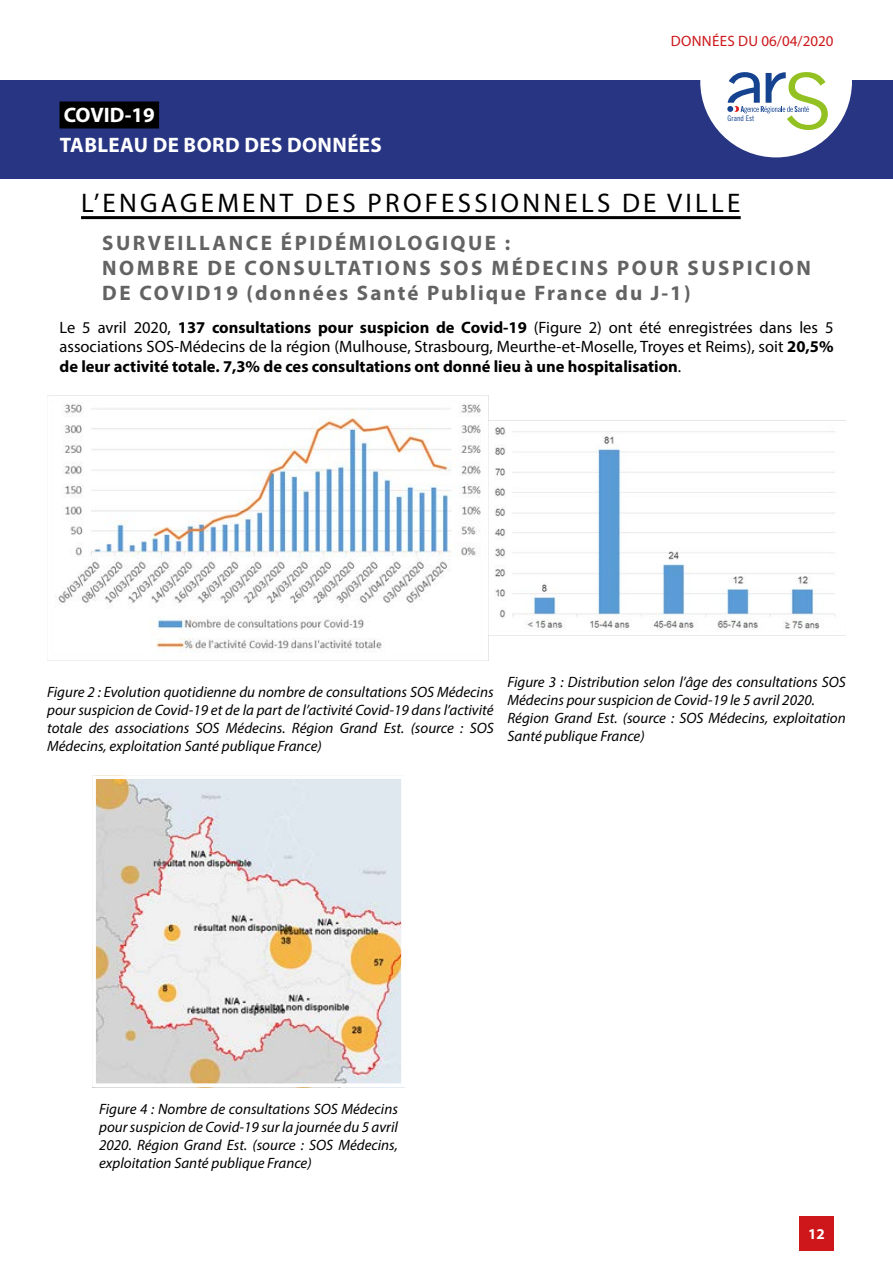
<style>
.page{position:relative;width:893px;height:1263px;background:#fff}
.page>*{position:absolute;margin:0;border:0;box-sizing:border-box;transform-origin:0 0}
.t1{font:27px "Myriad Pro";letter-spacing:.12em;color:#000}
.t2{font:700 21px/25.2px "Myriad Pro";letter-spacing:.12em;color:#646363}
.t3{font:700 21px/29.4px "Myriad Pro";letter-spacing:.02em;color:#fff}
.t4{font:16.5px/19.8px "Myriad Pro";color:#000;text-align:justify}
.t5{font:italic 15px/18px "Myriad Pro";color:#000;text-align:justify}
.t6{font:15px "Myriad Pro";letter-spacing:.02em;color:#cd171a}
.t7{font:700 15px "Myriad Pro";color:#fff}
.t8{font:7.8px "Trade Gothic LT Std Cn 18";color:#154390}
.s1{font-weight:700}
</style>
<div class="page">
<div style="left:0;top:80px;width:893px;height:99px;background:#283583"></div>
<div style="left:60px;top:101px;width:99px;height:27px;background:#000"></div>
<div style="left:700px;top:6px;width:152px;height:151px;background:#fff;border-radius:50%"></div>
<svg style="left:727px;top:72px;width:101px;height:58px"></svg>
<div style="left:799px;top:1216px;width:34px;height:34px;background:#cd171a"></div>
<img style="left:58px;top:402px;width:423px;height:251px">
<div style="left:47px;top:395px;width:441px;height:266px;border:4px solid #fff"></div>
<img style="left:494px;top:427px;width:341px;height:203px">
<img style="left:97px;top:780px;width:303px;height:302px">
<div style="left:92px;top:775px;width:313px;height:312px;border:4px solid #fff"></div>
<hr style="left:81px;top:216px;width:660px;height:3px;background:#000">
<p class="t6" style="left:671px;top:31px;width:164px">DONNÉES DU 06/04/2020</p>
<h2 class="t3" style="left:60px;top:100px;width:324px">COVID-19<br>TABLEAU DE BORD DES DONNÉES</h2>
<p class="t8" style="left:728px;top:114px;width:28px">Grand Est</p>
<h1 class="t1" style="left:81px;top:186px;width:661px">L’ENGAGEMENT DES PROFESSIONNELS DE VILLE</h1>
<h2 class="t2" style="left:102px;top:229px;width:710px">SURVEILLANCE ÉPIDÉMIOLOGIQUE :<br>NOMBRE DE CONSULTATIONS SOS MÉDECINS POUR SUSPICION<br>DE COVID19 (données Santé Publique France du J-1)</h2>
<p class="t4" style="left:60px;top:317px;width:775px">Le 5 avril 2020, <span class="s1">137 consultations pour suspicion de Covid-19</span> (Figure 2) ont été enregistrées dans les 5 associations SOS-Médecins de la région (Mulhouse, Strasbourg, Meurthe-et-Moselle, Troyes et Reims), soit <span class="s1">20,5% de leur activité totale. 7,3% de ces consultations ont donné lieu à une hospitalisation</span>.</p>
<p class="t5" style="left:47px;top:682px;width:448px">Figure 2 : Evolution quotidienne du nombre de consultations SOS Médecins pour suspicion de Covid-19 et de la part de l’activité Covid-19 dans l’activité totale des associations SOS Médecins. Région Grand Est. (source : SOS Médecins, exploitation Santé publique France)</p>
<p class="t5" style="left:507px;top:672px;width:340px;text-align:left">Figure 3 : Distribution selon l’âge des consultations SOS Médecins pour suspicion de Covid-19 le 5 avril 2020.<br>Région Grand Est. (source : SOS Médecins, exploitation Santé publique France)</p>
<p class="t5" style="left:99px;top:1100px;width:300px">Figure 4 : Nombre de consultations SOS Médecins pour suspicion de Covid-19 sur la journée du 5 avril 2020. Région Grand Est. (source : SOS Médecins, exploitation Santé publique France)</p>
<p class="t7" style="left:808px;top:1224px;width:18px">12</p>
</div>
